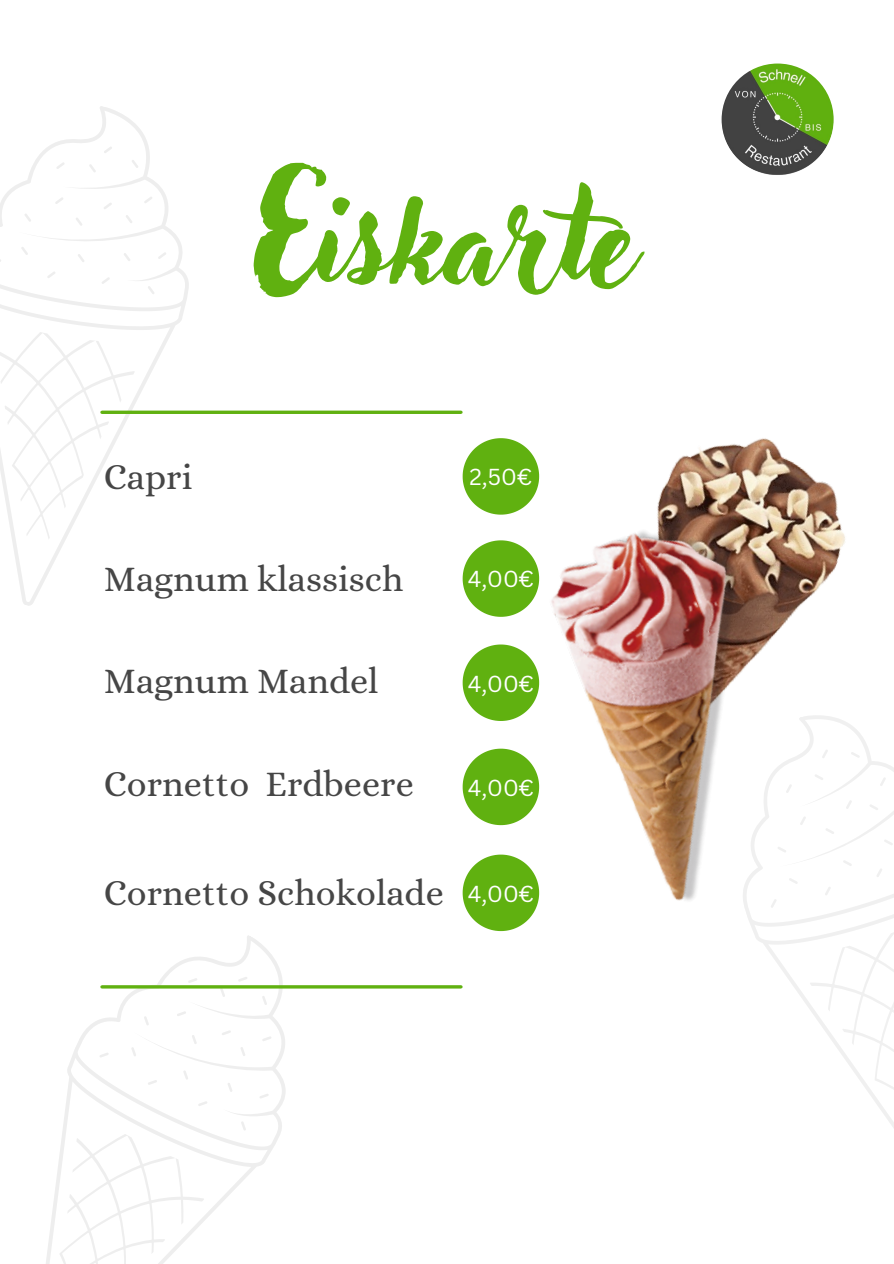
<style>
.page{position:relative;width:894px;height:1264px;background:#fff}
.page>*{position:absolute;margin:0;border:0;box-sizing:border-box;transform-origin:0 0}
.t1{font:127.5px "Adlery Pro";color:#60b110}
.t2{font:36.3px "Alice";color:#464646}
.t3{font:22.5px "Canva Sans";color:#fff}
</style>
<div class="page">
<svg style="left:0;top:106px;width:189px;height:500px"></svg>
<svg style="left:0;top:325px;width:139px;height:224px"></svg>
<svg style="left:102px;top:410px;width:251px;height:4px"></svg>
<svg style="left:827px;top:1033px;width:66px;height:94px"></svg>
<svg style="left:65px;top:935px;width:287px;height:274px"></svg>
<svg style="left:46px;top:1115px;width:169px;height:148px"></svg>
<img style="left:353px;top:410px;width:540px;height:623px">
<hr style="left:102px;top:985px;width:359px;height:3px;background:#60b110">
<img style="left:721px;top:64px;width:112px;height:111px;border-radius:50%">
<p class="t1" style="left:253px;top:180px;width:384px">Eiskarte</p>
<p class="t2" style="left:104px;top:456px;width:90px">Capri</p>
<p class="t3" style="left:469px;top:461px;width:64px">2,50€</p>
<h1 class="t2" style="left:104px;top:558px;width:301px">Magnum klassisch</h1>
<p class="t2" style="left:104px;top:659px;width:276px">Magnum Mandel</p>
<p class="t2" style="left:104px;top:763px;width:311px">Cornetto Erdbeere</p>
<p class="t3" style="left:467px;top:563px;width:68px">4,00€</p>
<p class="t3" style="left:467px;top:667px;width:68px">4,00€</p>
<p class="t3" style="left:467px;top:771px;width:68px">4,00€</p>
<p class="t2" style="left:104px;top:871px;width:341px">Cornetto Schokolade</p>
<p class="t3" style="left:467px;top:877px;width:68px">4,00€</p>
</div>
